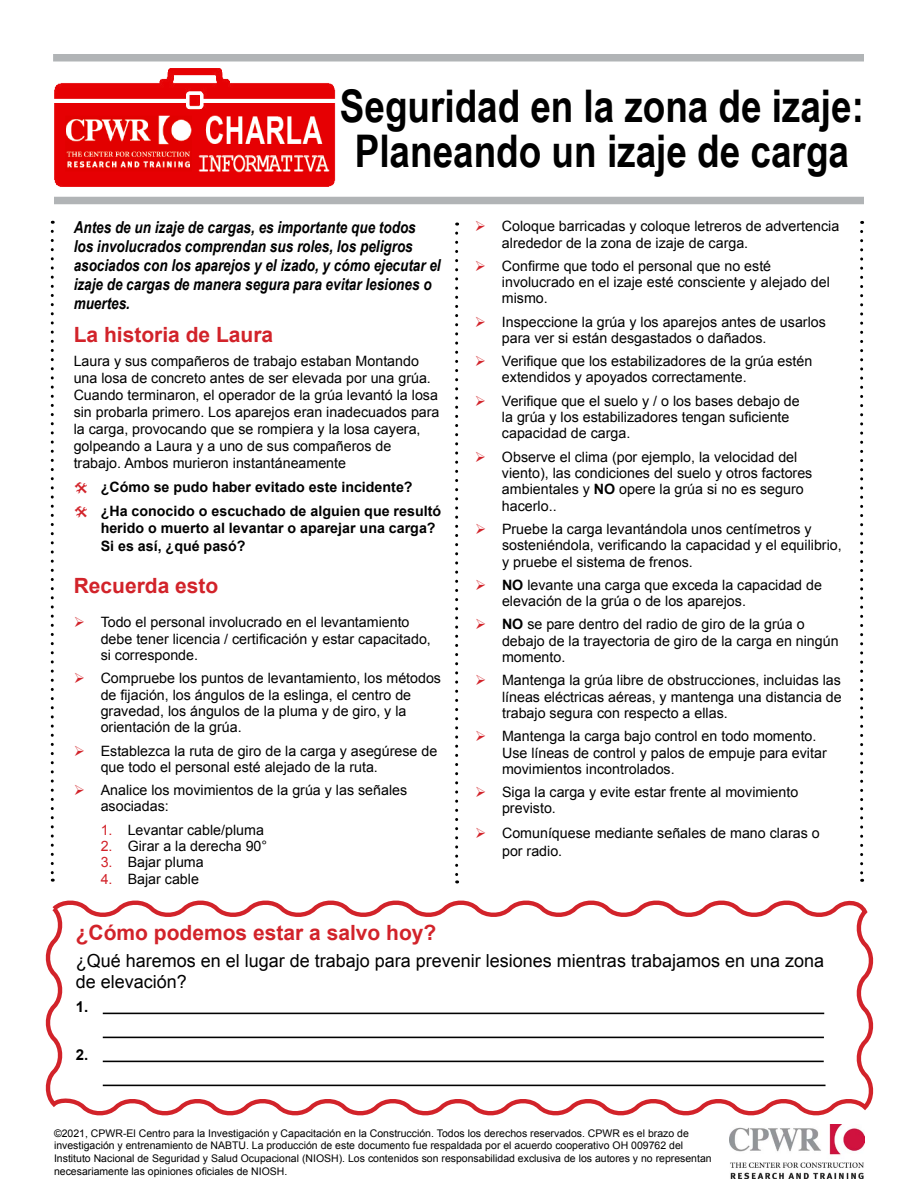
<style>
.page{position:relative;width:918px;height:1188px;background:#fff}
.page>*{position:absolute;margin:0;border:0;box-sizing:border-box;transform-origin:0 0}
.t1{font:700 45px/45px "Arial Narrow";color:#000;text-align:center}
.t2{font:700 21px "Arial";color:#d2232a}
.t3{font:18px/21px "Arial";color:#000}
.t4{font:italic 700 16.5px/18.9px "Arial Narrow";color:#000}
.t5{font:700 15px "Arial";color:#000}
.t6{font:14.25px/16.4px "Arial";color:#000}
.t7{font:700 14.25px/23.9px "Arial";color:#000}
.t8{font:10.5px/12.6px "Arial";color:#000}
.s1{color:#d2232a}
.s2{font-weight:700}
</style>
<div class="page">
<div style="left:53px;top:54px;width:811px;height:8px;background:#b1b4b6"></div>
<div style="left:54px;top:197px;width:810px;height:7px;background:#b1b4b6"></div>
<svg style="left:51px;top:231px;width:3px;height:651px"></svg>
<svg style="left:455px;top:233px;width:3px;height:650px"></svg>
<svg style="left:860px;top:231px;width:3px;height:651px"></svg>
<img style="left:729px;top:1125px;width:136px;height:54px">
<svg style="left:45px;top:900px;width:829px;height:216px"></svg>
<img style="left:54px;top:68px;width:282px;height:119px">
<h1 class="t1" style="left:340px;top:81px;width:526px">Seguridad en la zona de izaje:<br>Planeando un izaje de carga</h1>
<p class="t4" style="left:74px;top:217px;width:369px">Antes de un izaje de cargas, es importante que todos<br>los involucrados comprendan sus roles, los peligros asociados con los aparejos y el izado, y cómo ejecutar el izaje de cargas de manera segura para evitar lesiones o muertes.</p>
<h2 class="t2" style="left:74px;top:320px;width:201px">La historia de Laura</h2>
<p class="t6" style="left:74px;top:352px;width:367px;line-height:17.1px">Laura y sus compañeros de trabajo estaban Montando una losa de concreto antes de ser elevada por una grúa.<br>Cuando terminaron, el operador de la grúa levantó la losa sin probarla primero. Los aparejos eran inadecuados para la carga, provocando que se rompiera y la losa cayera, golpeando a Laura y a uno de sus compañeros de trabajo. Ambos murieron instantáneamente</p>
<p class="t7" style="left:101px;top:476px;width:342px">¿Cómo se pudo haber evitado este incidente? ¿Ha conocido o escuchado de alguien que resultó</p>
<p class="t7" style="left:101px;top:519px;width:336px;line-height:18px">herido o muerto al levantar o aparejar una carga?<br>Si es así, ¿qué pasó?</p>
<h2 class="t2" style="left:74px;top:572px;width:146px">Recuerda esto</h2>
<p class="t6" style="left:101px;top:614px;width:332px">Todo el personal involucrado en el levantamiento debe tener licencia / certificación y estar capacitado, si corresponde.</p>
<p class="t6" style="left:101px;top:670px;width:342px">Compruebe los puntos de levantamiento, los métodos de fijación, los ángulos de la eslinga, el centro de gravedad, los ángulos de la pluma y de giro, y la orientación de la grúa.</p>
<p class="t6" style="left:101px;top:742px;width:338px">Establezca la ruta de giro de la carga y asegúrese de que todo el personal esté alejado de la ruta.</p>
<p class="t6" style="left:101px;top:782px;width:308px">Analice los movimientos de la grúa y las señales asociadas:</p>
<p class="t6" style="left:101px;top:822px;width:165px"><span class="s1">1.</span> Levantar cable/pluma</p>
<p class="t6" style="left:101px;top:838px;width:168px"><span class="s1">2.</span> Girar a la derecha 90°</p>
<p class="t6" style="left:101px;top:854px;width:105px"><span class="s1">3.</span> Bajar pluma</p>
<p class="t6" style="left:101px;top:871px;width:100px"><span class="s1">4.</span> Bajar cable</p>
<p class="t6" style="left:502px;top:218px;width:339px">Coloque barricadas y coloque letreros de advertencia alrededor de la zona de izaje de carga.</p>
<p class="t6" style="left:502px;top:258px;width:329px">Confirme que todo el personal que no esté involucrado en el izaje esté consciente y alejado del mismo.</p>
<p class="t6" style="left:502px;top:314px;width:325px">Inspeccione la grúa y los aparejos antes de usarlos para ver si están desgastados o dañados.</p>
<p class="t6" style="left:502px;top:353px;width:312px">Verifique que los estabilizadores de la grúa estén extendidos y apoyados correctamente.</p>
<p class="t6" style="left:502px;top:393px;width:299px">Verifique que el suelo y / o los bases debajo de la grúa y los estabilizadores tengan suficiente capacidad de carga.</p>
<p class="t6" style="left:502px;top:449px;width:312px">Observe el clima (por ejemplo, la velocidad del viento), las condiciones del suelo y otros factores ambientales y <span class="s2">NO</span> opere la grúa si no es seguro hacerlo..</p>
<p class="t6" style="left:502px;top:521px;width:341px">Pruebe la carga levantándola unos centímetros y sosteniéndola, verificando la capacidad y el equilibrio, y pruebe el sistema de frenos.</p>
<p class="t6" style="left:502px;top:577px;width:322px"><span class="s2">NO</span> levante una carga que exceda la capacidad de elevación de la grúa o de los aparejos.</p>
<p class="t6" style="left:502px;top:616px;width:338px"><span class="s2">NO</span> se pare dentro del radio de giro de la grúa o debajo de la trayectoria de giro de la carga en ningún momento.</p>
<p class="t6" style="left:502px;top:672px;width:341px;text-align:justify">Mantenga la grúa libre de obstrucciones, incluidas las líneas eléctricas aéreas, y mantenga una distancia de trabajo segura con respecto a ellas.</p>
<p class="t6" style="left:502px;top:728px;width:326px">Mantenga la carga bajo control en todo momento.<br>Use líneas de control y palos de empuje para evitar movimientos incontrolados.</p>
<p class="t6" style="left:502px;top:784px;width:298px">Siga la carga y evite estar frente al movimiento previsto.</p>
<p class="t6" style="left:502px;top:824px;width:319px;line-height:18px">Comuníquese mediante señales de mano claras o por radio.</p>
<h2 class="t2" style="left:76px;top:919px;width:362px">¿Cómo podemos estar a salvo hoy?</h2>
<p class="t3" style="left:76px;top:950px;width:750px">¿Qué haremos en el lugar de trabajo para prevenir lesiones mientras trabajamos en una zona de elevación?</p>
<p class="t5" style="left:76px;top:997px;width:14px">1.</p>
<p class="t5" style="left:76px;top:1045px;width:14px">2.</p>
<p class="t8" style="left:54px;top:1127px;width:659px">©2021, CPWR-El Centro para la Investigación y Capacitación en la Construcción. Todos los derechos reservados. CPWR es el brazo de investigación y entrenamiento de NABTU. La producción de este documento fue respaldada por el acuerdo cooperativo OH 009762 del Instituto Nacional de Seguridad y Salud Ocupacional (NIOSH). Los contenidos son responsabilidad exclusiva de los autores y no representan necesariamente las opiniones oficiales de NIOSH.</p>
</div>
